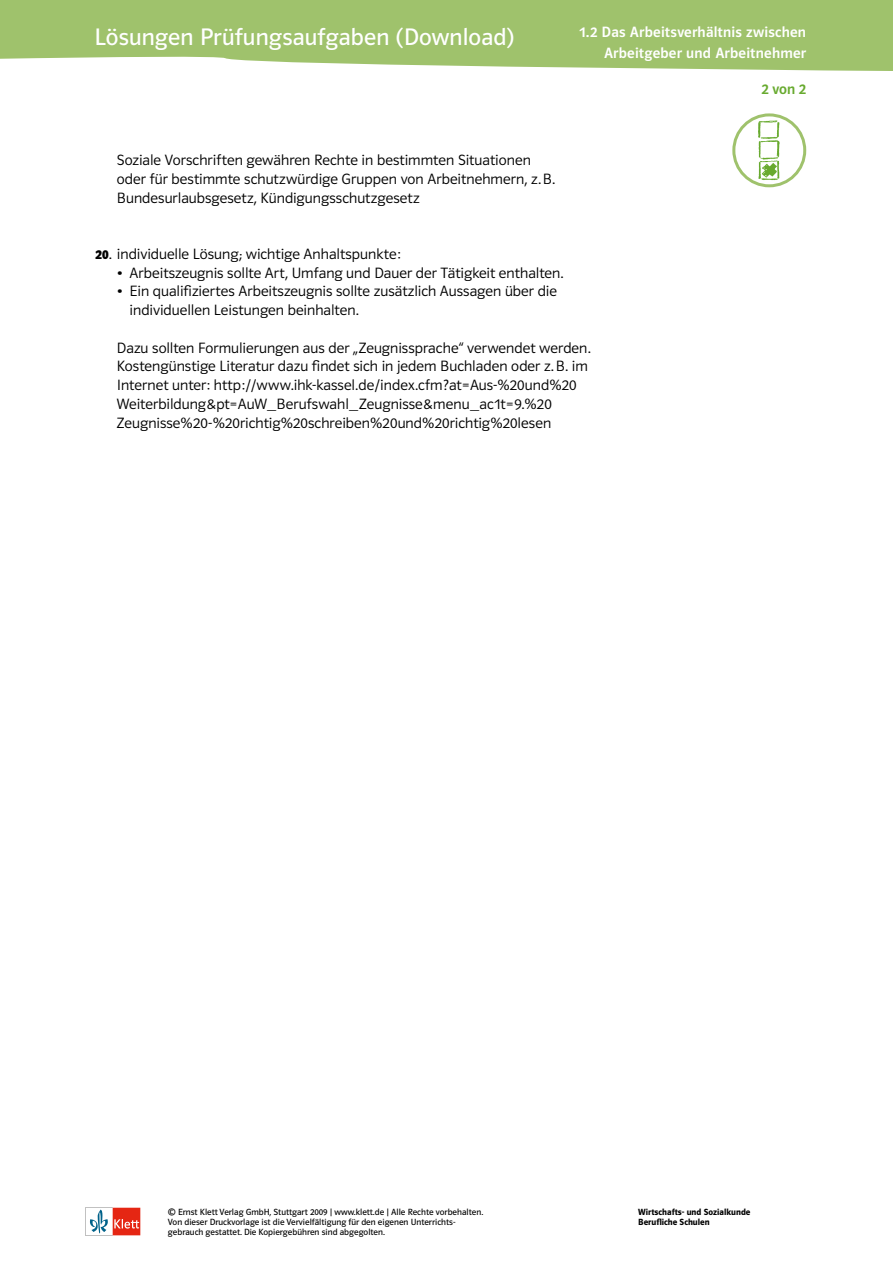
<style>
.page{position:relative;width:893px;height:1263px;background:#fff}
.page>*{position:absolute;margin:0;border:0;box-sizing:border-box;transform-origin:0 0}
._02_ÜS_02{font:24px "Polo ST11 K Buch";letter-spacing:.005em;color:#fff}
.t1{font:18px "Polo ST11 K Krftg";color:#fff}
._04_Aufgaben_Text{font:15px/18.8px "Polo ST11 K Leicht";letter-spacing:.005em;color:#000}
.t2{font:15px/21px "Polo ST11 K Krftg";letter-spacing:.015em;color:#fff;text-align:right}
._04_Aufgaben_Nummg{font:15px "Polo ST11 K Leicht";color:#000}
.Impr_PDF{font:15px "Polo ST11 K Krftg";color:#68aa2f}
.t3{font:9px/10.1px "Polo ST11 K Buch";color:#000}
.t4{font:9px/10.1px "Polo ST11 K Hfett";color:#000}
.s1{font-family:"Polo ST11 K";font-weight:700;font-size:13.5px}
</style>
<div class="page">
<svg style="left:85px;top:1208px;width:55px;height:27px"></svg>
<svg style="left:0;top:0;width:893px;height:71px;fill:#9fc26c"></svg>
<div style="left:732px;top:113px;width:74px;height:74px;border:3px solid #9fc26c;border-radius:50%"></div>
<img style="left:751px;top:119px;width:30px;height:63px">
<p class="_02_ÜS_02" style="left:95px;top:24px;width:421px">Lösungen Prüfungsaufgaben (Download)</p>
<p class="t1" style="left:350px;top:34px;width:104px">Arbeitsblatt 1</p>
<p class="_04_Aufgaben_Text" style="left:117px;top:151px;width:440px">Soziale Vorschriften gewähren Rechte in bestimmten Situationen oder für bestimmte schutzwürdige Gruppen von Arbeitnehmern, z.B.<br>Bundesurlaubsgesetz, Kündigungsschutzgesetz</p>
<p class="t2" style="left:579px;top:21px;width:228px">1.2 Das Arbeitsverhältnis zwischen<br>Arbeitgeber und Arbeitnehmer</p>
<p class="Impr_PDF" style="left:761px;top:81px;width:46px">2 von 2</p>
<p class="_04_Aufgaben_Nummg" style="left:96px;top:246px;width:307px"><span class="s1">20</span>. individuelle Lösung; wichtige Anhaltspunkte:</p>
<p class="_04_Aufgaben_Text" style="left:117px;top:263px;width:448px">• Arbeitszeugnis sollte Art, Umfang und Dauer der Tätigkeit enthalten.</p>
<p class="_04_Aufgaben_Text" style="left:130px;top:282px;width:429px;text-indent:-13px">• Ein qualifiziertes Arbeitszeugnis sollte zusätzlich Aussagen über die individuellen Leistungen beinhalten.</p>
<p class="_04_Aufgaben_Text" style="left:117px;top:338px;width:475px">Dazu sollten Formulierungen aus der „Zeugnissprache“ verwendet werden.<br>Kostengünstige Literatur dazu findet sich in jedem Buchladen oder z.B. im Internet unter: http://www.ihk-kassel.de/index.cfm?at=Aus-%20und%20<br>Weiterbildung&amp;pt=AuW_Berufswahl_Zeugnisse&amp;menu_ac1t=9.%20<br>Zeugnisse%20-%20richtig%20schreiben%20und%20richtig%20lesen</p>
<p class="t3" style="left:168px;top:1207px;width:317px">© Ernst Klett Verlag GmbH, Stuttgart 2009 | www.klett.de | Alle Rechte vorbehalten.<br>Von dieser Druckvorlage ist die Vervielfältigung für den eigenen Unterrichts&shy;gebrauch gestattet. Die Kopiergebühren sind abgegolten.</p>
<p class="t4" style="left:638px;top:1206px;width:114px">Wirtschafts- und Sozialkunde<br>Berufliche Schulen</p>
</div>
